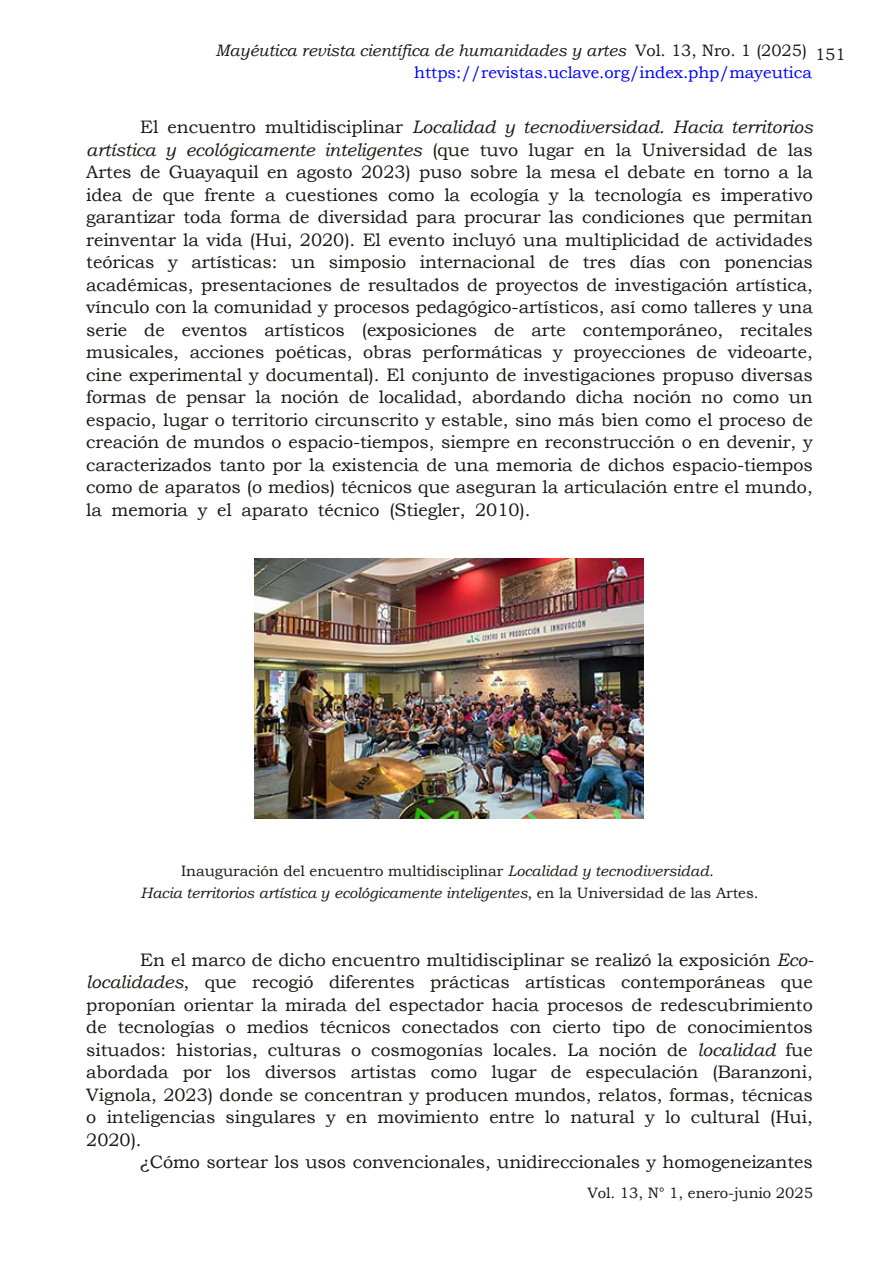
<style>
.page{position:relative;width:893px;height:1263px;background:#fff}
.page>*{position:absolute;margin:0;border:0;box-sizing:border-box;transform-origin:0 0}
.t1{font:18px/22.5px "Bookman Old Style";letter-spacing:-.005em;color:#181715;text-align:justify}
.t2{font:16.5px/22.5px "Bookman Old Style";letter-spacing:-.005em;color:#00f}
.t3{font:italic 15px/22.5px "Bookman Old Style";letter-spacing:-.01em;color:#181715;text-align:center}
.t4{font:15px "Bookman Old Style";color:#181715}
.s1{font-style:italic;color:#181715}
.s2{color:#181715}
.s3{font-style:italic}
.s4{font-style:normal}
</style>
<div class="page">
<img style="left:254px;top:559px;width:390px;height:259px">
<p class="t2" style="left:414px;top:39px;width:433px;text-indent:-199px"><span class="s1">Mayéutica revista científica de humanidades y artes</span> <span class="s2">Vol. 13, Nro. 1 (2025) 151 </span>https://revistas.uclave.org/index.php/mayeutica</p>
<p class="t1" style="left:86px;top:116px;width:728px;text-indent:54px">El encuentro multidisciplinar <span class="s3">Localidad y tecnodiversidad. Hacia territorios artística y ecológicamente inteligentes</span> (que tuvo lugar en la Universidad de las Artes de Guayaquil en agosto 2023) puso sobre la mesa el debate en torno a la idea de que frente a cuestiones como la ecología y la tecnología es imperativo garantizar toda forma de diversidad para procurar las condiciones que permitan reinventar la vida (Hui, 2020). El evento incluyó una multiplicidad de actividades teóricas y artísticas: un simposio internacional de tres días con ponencias académicas, presentaciones de resultados de proyectos de investigación artística, vínculo con la comunidad y procesos pedagógico-artísticos, así como talleres y una serie de eventos artísticos (exposiciones de arte contemporáneo, recitales musicales, acciones poéticas, obras performáticas y proyecciones de videoarte, cine experimental y documental). El conjunto de investigaciones propuso diversas formas de pensar la noción de localidad, abordando dicha noción no como un espacio, lugar o territorio circunscrito y estable, sino más bien como el proceso de creación de mundos o espacio-tiempos, siempre en reconstrucción o en devenir, y caracterizados tanto por la existencia de una memoria de dichos espacio-tiempos como de aparatos (o medios) técnicos que aseguran la articulación entre el mundo, la memoria y el aparato técnico (Stiegler, 2010).</p>
<p class="t3" style="left:140px;top:859px;width:620px"><span class="s4">Inauguración del encuentro multidisciplinar</span> Localidad y tecnodiversidad.<br>Hacia territorios artística y ecológicamente inteligentes<span class="s4">, en la Universidad de las Artes.</span></p>
<p class="t1" style="left:86px;top:948px;width:728px;text-indent:54px">En el marco de dicho encuentro multidisciplinar se realizó la exposición <span class="s3">Eco&shy;localidades</span>, que recogió diferentes prácticas artísticas contemporáneas que proponían orientar la mirada del espectador hacia procesos de redescubrimiento de tecnologías o medios técnicos conectados con cierto tipo de conocimientos situados: historias, culturas o cosmogonías locales. La noción de <span class="s3">localidad</span> fue abordada por los diversos artistas como lugar de especulación (Baranzoni, Vignola, 2023) donde se concentran y producen mundos, relatos, formas, técnicas o inteligencias singulares y en movimiento entre lo natural y lo cultural (Hui, 2020).</p>
<p class="t1" style="left:140px;top:1151px;width:674px">¿Cómo sortear los usos convencionales, unidireccionales y homogeneizantes</p>
<p class="t4" style="left:587px;top:1184px;width:227px">Vol. 13, N° 1, enero-junio 2025</p>
</div>
